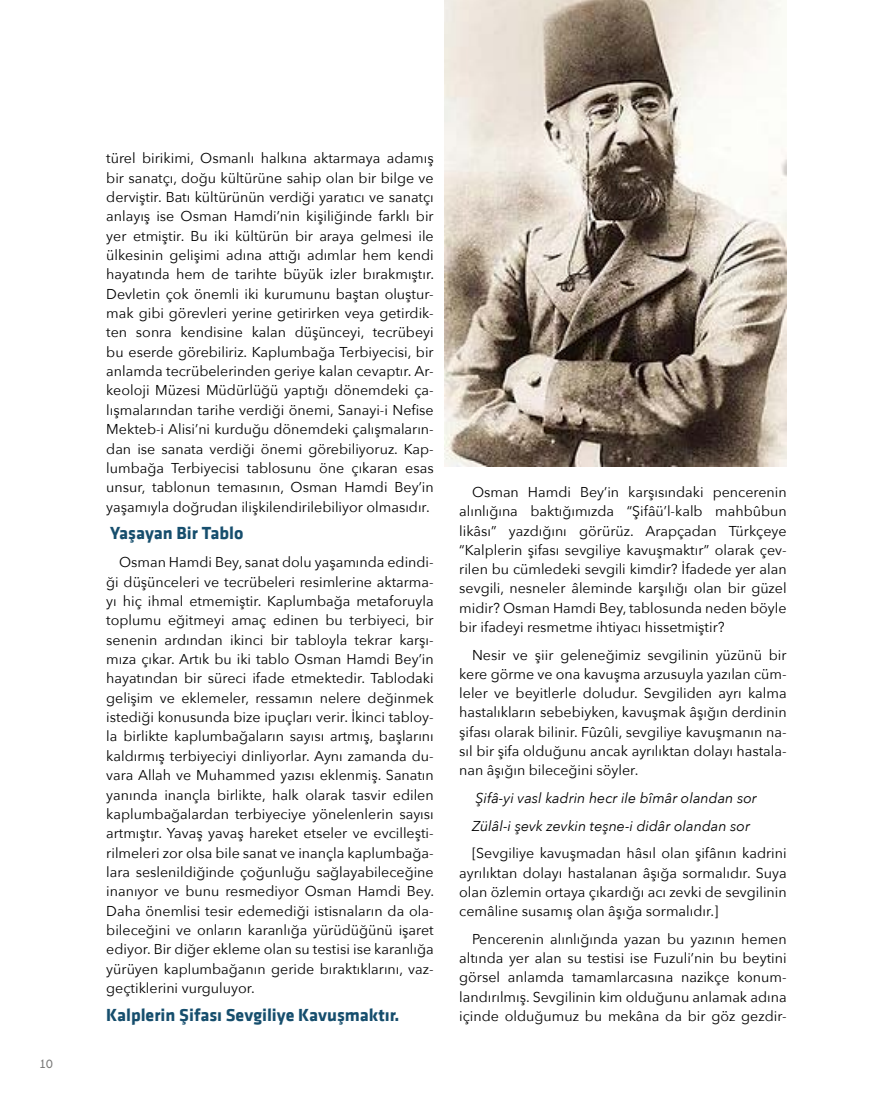
<style>
.page{position:relative;width:893px;height:1106px;background:#fff}
.page>*{position:absolute;margin:0;border:0;box-sizing:border-box;transform-origin:0 0}
.t1{font:700 18px "Klavika";color:#164e6d}
.t2{font:14.25px/19.4px "Avenir Next";color:#000;text-align:justify}
.t3{font:italic 14.25px/27.8px "Avenir Next";color:#000}
.t4{font:700 12px "Champagne&Limousines";color:#777776}
</style>
<div class="page">
<img style="left:444px;top:0;width:343px;height:466px">
<p class="t4" style="left:39px;top:1057px;width:15px">10</p>
<p class="t2" style="left:106px;top:148px;width:329px">türel birikimi, Osmanlı halkına aktarmaya adamış bir sanatçı, doğu kültürüne sahip olan bir bilge ve derviştir. Batı kültürünün verdiği yaratıcı ve sanatçı anlayış ise Osman Hamdi’nin kişiliğinde farklı bir yer etmiştir. Bu iki kültürün bir araya gelmesi ile ülkesinin gelişimi adına attığı adımlar hem kendi hayatında hem de tarihte büyük izler bırakmıştır.<br>Devletin çok önemli iki kurumunu baştan oluştur&shy;mak gibi görevleri yerine getirirken veya getirdik&shy;ten sonra kendisine kalan düşünceyi, tecrübeyi bu eserde görebiliriz. Kaplumbağa Terbiyecisi, bir anlamda tecrübelerinden geriye kalan cevaptır. Ar&shy;keoloji Müzesi Müdürlüğü yaptığı dönemdeki ça&shy;lışmalarından tarihe verdiği önemi, Sanayi-i Nefise Mekteb-i Alisi’ni kurduğu dönemdeki çalışmaların&shy;dan ise sanata verdiği önemi görebiliyoruz. Kap&shy;lumbağa Terbiyecisi tablosunu öne çıkaran esas unsur, tablonun temasının, Osman Hamdi Bey’in yaşamıyla doğrudan ilişkilendirilebiliyor olmasıdır.</p>
<p class="t1" style="left:110px;top:523px;width:135px">Yaşayan Bir Tablo</p>
<p class="t2" style="left:106px;top:552px;width:329px;text-indent:13px">Osman Hamdi Bey, sanat dolu yaşamında edindi&shy;ği düşünceleri ve tecrübeleri resimlerine aktarma&shy;yı hiç ihmal etmemiştir. Kaplumbağa metaforuyla toplumu eğitmeyi amaç edinen bu terbiyeci, bir senenin ardından ikinci bir tabloyla tekrar karşı&shy;mıza çıkar. Artık bu iki tablo Osman Hamdi Bey’in hayatından bir süreci ifade etmektedir. Tablodaki gelişim ve eklemeler, ressamın nelere değinmek istediği konusunda bize ipuçları verir. İkinci tabloy&shy;la birlikte kaplumbağaların sayısı artmış, başlarını kaldırmış terbiyeciyi dinliyorlar. Aynı zamanda du&shy;vara Allah ve Muhammed yazısı eklenmiş. Sanatın yanında inançla birlikte, halk olarak tasvir edilen kaplumbağalardan terbiyeciye yönelenlerin sayısı artmıştır. Yavaş yavaş hareket etseler ve evcilleşti&shy;rilmeleri zor olsa bile sanat ve inançla kaplumbağa&shy;lara seslenildiğinde çoğunluğu sağlayabileceğine inanıyor ve bunu resmediyor Osman Hamdi Bey.<br>Daha önemlisi tesir edemediği istisnaların da ola&shy;bileceğini ve onların karanlığa yürüdüğünü işaret ediyor. Bir diğer ekleme olan su testisi ise karanlığa yürüyen kaplumbağanın geride bıraktıklarını, vaz&shy;geçtiklerini vurguluyor.</p>
<p class="t1" style="left:106px;top:1004px;width:295px">Kalplerin Şifası Sevgiliye Kavuşmaktır.</p>
<p class="t2" style="left:459px;top:482px;width:329px;text-indent:13px">Osman Hamdi Bey’in karşısındaki pencerenin alınlığına baktığımızda “Şifâü’l-kalb mahbûbun likâsı” yazdığını görürüz. Arapçadan Türkçeye “Kalplerin şifası sevgiliye kavuşmaktır” olarak çev&shy;rilen bu cümledeki sevgili kimdir? İfadede yer alan sevgili, nesneler âleminde karşılığı olan bir güzel midir? Osman Hamdi Bey, tablosunda neden böyle bir ifadeyi resmetme ihtiyacı hissetmiştir?</p>
<p class="t2" style="left:459px;top:644px;width:329px;text-indent:13px">Nesir ve şiir geleneğimiz sevgilinin yüzünü bir kere görme ve ona kavuşma arzusuyla yazılan cüm&shy;leler ve beyitlerle doludur. Sevgiliden ayrı kalma hastalıkların sebebiyken, kavuşmak âşığın derdinin şifası olarak bilinir. Fûzûli, sevgiliye kavuşmanın na&shy;sıl bir şifa olduğunu ancak ayrılıktan dolayı hastala&shy;nan âşığın bileceğini söyler.</p>
<p class="t3" style="left:472px;top:783px;width:286px">Şifâ-yi vasl kadrin hecr ile bîmâr olandan sor<br>Zülâl-i şevk zevkin teşne-i didâr olandan sor</p>
<p class="t2" style="left:459px;top:843px;width:329px;text-indent:13px">[Sevgiliye kavuşmadan hâsıl olan şifânın kadrini ayrılıktan dolayı hastalanan âşığa sormalıdır. Suya olan özlemin ortaya çıkardığı acı zevki de sevgilinin cemâline susamış olan âşığa sormalıdır.]</p>
<p class="t2" style="left:459px;top:928px;width:329px;text-indent:13px">Pencerenin alınlığında yazan bu yazının hemen altında yer alan su testisi ise Fuzuli’nin bu beytini görsel anlamda tamamlarcasına nazikçe konum&shy;landırılmış. Sevgilinin kim olduğunu anlamak adına içinde olduğumuz bu mekâna da bir göz gezdir-</p>
</div>
